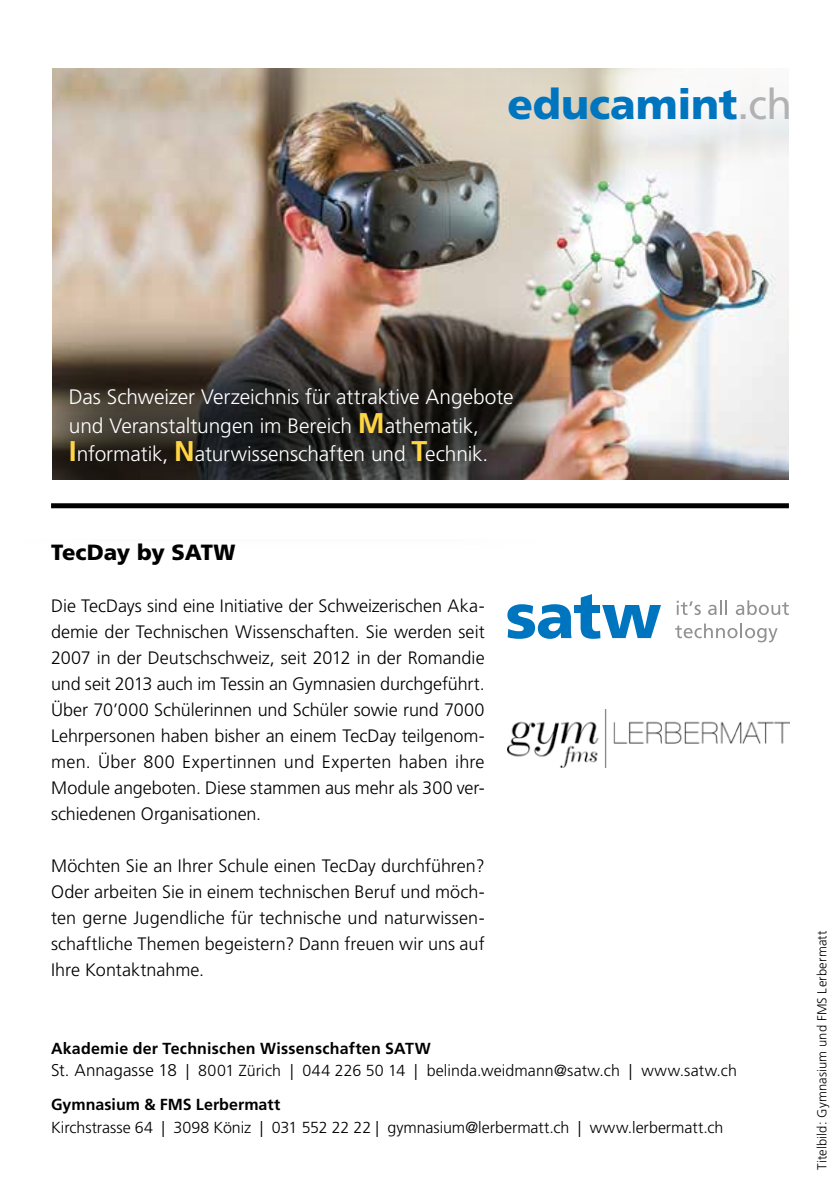
<style>
.page{position:relative;width:840px;height:1191px;background:#fff}
.page>*{position:absolute;margin:0;border:0;box-sizing:border-box;transform-origin:0 0}
.t1{font:900 42px "Frutiger CE";letter-spacing:-.005em;color:#0075bf}
.t2{font:900 22px "Frutiger CE";letter-spacing:-.01em;color:#000}
.t3{font:300 20.8px/28.2px "Frutiger CE";letter-spacing:-.005em;color:#fff}
.t4{font:300 18px/26px "Frutiger CE";letter-spacing:-.005em;color:#000;text-align:justify}
.t5{font:300 16px/34px "Frutiger";color:#000}
.t6{font:700 16px "Frutiger CE";letter-spacing:.015em;color:#000}
.t7{font:300 13px "Frutiger CE";letter-spacing:.015em;color:#000}
.s1{font-weight:400;color:#b3b2b2}
.s2{font-family:"Frutiger";font-weight:700;font-size:28.4px;color:#ffd544}
.s3{font-weight:700;font-size:28.4px;color:#ffd544}
.s4{font-size:17px}
.s5{font-weight:700}
</style>
<div class="page">
<svg style="left:676px;top:600px;width:24px;height:15px"></svg>
<svg style="left:708px;top:600px;width:19px;height:15px"></svg>
<svg style="left:735px;top:600px;width:53px;height:15px"></svg>
<svg style="left:675px;top:623px;width:102px;height:19px"></svg>
<svg style="left:507px;top:594px;width:153px;height:45px"></svg>
<img style="left:52px;top:68px;width:736px;height:412px">
<div style="left:0;top:298px;width:599px;height:255px;background:#000;opacity:.75"></div>
<div style="left:46px;top:480px;width:754px;height:58px;background:#fff"></div>
<div style="left:0;top:14px;width:51px;height:524px;background:#fff"></div>
<div style="left:51px;top:503px;width:737px;height:5px;background:#000"></div>
<img style="left:507px;top:709px;width:281px;height:58px">
<h1 class="t1" style="left:507px;top:79px;width:286px">educamint<span class="s1">.ch</span></h1>
<p class="t3" style="left:69px;top:383px;width:446px">Das Schweizer Verzeichnis für attraktive Angebote und Veranstaltungen im Bereich <span class="s2">M</span>athematik,<br><span class="s2">I</span>nformatik, <span class="s2">N</span>aturwissenschaften und <span class="s3">T</span>echnik.</p>
<p class="t2" style="left:51px;top:539px;width:186px">TecDay by SATW</p>
<p class="t4" style="left:51px;top:593px;width:435px">Die TecDays sind eine Initiative der Schweizerischen Aka&shy;demie der Technischen Wissenschaften. Sie werden seit 2007 in der Deutschschweiz, seit 2012 in der Romandie und seit 2013 auch im Tessin an Gymnasien durchgeführt.<br>Über 70’000 Schülerinnen und Schüler sowie rund 7000<br>Lehrpersonen haben bisher an einem TecDay teilgenom&shy;men. Über 800 Expertinnen und Experten haben ihre Module angeboten. Diese stammen aus mehr als 300 ver&shy;schiedenen Organisationen.</p>
<p class="t4" style="left:51px;top:853px;width:435px">Möchten Sie an Ihrer Schule einen TecDay durchführen?<br>Oder arbeiten Sie in einem technischen Beruf und möch&shy;ten gerne Jugendliche für technische und naturwissen&shy;schaftliche Themen begeistern? Dann freuen wir uns auf Ihre Kontaktnahme.</p>
<p class="t6" style="left:51px;top:1039px;width:381px">Akademie der Technischen Wissenschaften SATW</p>
<p class="t5" style="left:51px;top:1054px;width:687px"><span class="s4">St. Annagasse 18</span> | 8001 Zürich | 044 226 50 14 | belinda.weidmann@satw.ch | www.satw.ch<br><span class="s5">Gymnasium &amp; FMS Lerbermatt</span></p>
<p class="t5" style="left:51px;top:1110px;width:673px">Kirchstrasse 64 | 3098 Köniz | 031 552 22 22 | gymnasium@lerbermatt.ch | www.lerbermatt.ch</p>
<p class="t7" style="left:813px;top:1170px;width:241px;rotate:-90deg">Titelbild: Gymnasium und FMS Lerbermatt</p>
</div>
